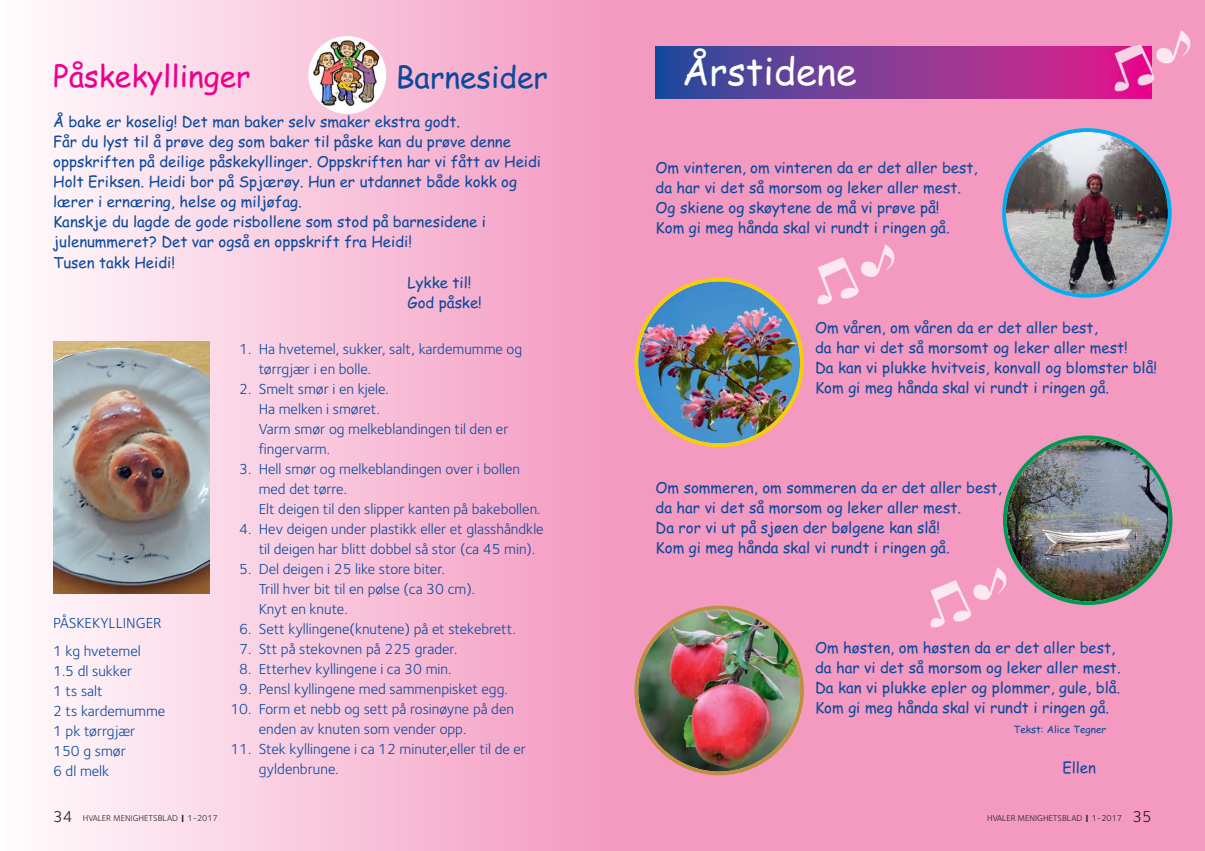
<style>
.page{position:relative;width:1205px;height:851px;background:#fff}
.page>*{position:absolute;margin:0;border:0;box-sizing:border-box;transform-origin:0 0}
.t1{font:37.5px "Comic Sans MS";color:#fff}
.t2{font:30px "Comic Sans MS";color:#ec008c}
.t3{font:30px "Comic Sans MS";color:#0c499c}
.t4{font:15px/20px "Comic Sans MS";color:#0c499c}
.t5{font:15px/20px "Foundry Sterling";color:#0c499c}
.t6{font:10px "Comic Sans MS";color:#0c499c}
.t7{font:8.75px "Foundry Sterling";color:#231f20}
.s1{font-size:16.25px}
.s2{font-family:"Menlo";font-weight:700}
</style>
<div class="page">
<div style="left:602px;top:0;width:603px;height:850px;background:#f49ac1"></div>
<div style="left:0;top:0;width:603px;height:850px;background:linear-gradient(to right,#fffcfd,#f49bc2)"></div>
<svg style="left:656px;top:46px;width:496px;height:52px;background:#823995"></svg>
<svg style="left:1002px;top:128px;width:169px;height:170px"></svg>
<img style="left:634px;top:277px;width:170px;height:170px">
<img style="left:1003px;top:435px;width:169px;height:170px">
<img style="left:634px;top:605px;width:170px;height:170px">
<img style="left:817px;top:244px;width:78px;height:61px">
<img style="left:930px;top:560px;width:79px;height:68px">
<img style="left:1110px;top:30px;width:81px;height:66px">
<img style="left:53px;top:341px;width:156px;height:253px">
<svg style="left:308px;top:36px;width:78px;height:78px"></svg>
<img style="left:314px;top:39px;width:65px;height:66px">
<h2 class="t3" style="left:388px;top:64px;width:161px"><sup>B</sup>Barnesider</h2>
<h2 class="t2" style="left:53px;top:64px;width:199px">Påskekyllinger</h2>
<p class="t4" style="left:53px;top:114px;width:408px">Å bake er koselig! Det man baker selv smaker ekstra godt.</p>
<p class="t4" style="left:53px;top:134px;width:459px">Får du lyst til å prøve deg som baker til påske kan du prøve denne</p>
<p class="t4" style="left:53px;top:154px;width:489px">oppskriften på deilige påskekyllinger. Oppskriften har vi fått av Heidi</p>
<p class="t4" style="left:53px;top:174px;width:465px">Holt Eriksen. Heidi bor på Spjærøy. Hun er utdannet både kokk og</p>
<p class="t4" style="left:53px;top:194px;width:250px">lærer i ernæring, helse og miljøfag.</p>
<p class="t4" style="left:53px;top:214px;width:434px">Kanskje du lagde de gode risbollene som stod på barnesidene i</p>
<p class="t4" style="left:53px;top:234px;width:360px">julenummeret? Det var også en oppskrift fra Heidi!</p>
<p class="t4" style="left:53px;top:254px;width:123px">Tusen takk Heidi!</p>
<p class="t4" style="left:407px;top:274px;width:65px">Lykke til!</p>
<p class="t4" style="left:407px;top:294px;width:76px">God påske!</p>
<p class="t5" style="left:53px;top:610px;width:110px;line-height:27.5px">PÅSKEKYLLINGER<br>1 kg hvetemel</p>
<p class="t5" style="left:53px;top:661px;width:114px">1.5 dl sukker<br>1 ts salt<br>2 ts kardemumme<br>1 pk tørrgjær<br>150 g smør<br>6 dl melk</p>
<p class="t7" style="left:53px;top:814px;width:166px"><span class="s1">34</span> HVALER MENIGHETSBLAD <span class="s2">❙</span> 1-2017</p>
<p class="t5" style="left:259px;top:340px;width:265px;text-indent:-19px">1. Ha hvetemel, sukker, salt, kardemumme og tørrgjær i en bolle.</p>
<p class="t5" style="left:259px;top:380px;width:251px;text-indent:-19px">2. Smelt smør i en kjele.<br>Ha melken i smøret.<br>Varm smør og melkeblandingen til den er fingervarm.</p>
<p class="t5" style="left:259px;top:460px;width:283px;text-indent:-19px">3. Hell smør og melkeblandingen over i bollen med det tørre.<br>Elt deigen til den slipper kanten på bakebollen.</p>
<p class="t5" style="left:259px;top:520px;width:286px;text-indent:-19px">4. Hev deigen under plastikk eller et glasshåndkle til deigen har blitt dobbel så stor (ca 45 min).</p>
<p class="t5" style="left:259px;top:560px;width:218px;text-indent:-19px">5. Del deigen i 25 like store biter.<br>Trill hver bit til en pølse (ca 30 cm).<br>Knyt en knute.</p>
<p class="t5" style="left:239px;top:620px;width:278px">6. Sett kyllingene(knutene) på et stekebrett.</p>
<p class="t5" style="left:239px;top:640px;width:219px">7. Stt på stekovnen på 225 grader.</p>
<p class="t5" style="left:239px;top:660px;width:213px">8. Etterhev kyllingene i ca 30 min.</p>
<p class="t5" style="left:239px;top:680px;width:270px">9. Pensl kyllingene med sammenpisket egg.</p>
<p class="t5" style="left:259px;top:700px;width:257px;text-indent:-28px">10. Form et nebb og sett på rosinøyne på den enden av knuten som vender opp.</p>
<p class="t5" style="left:259px;top:740px;width:269px;text-indent:-28px">11. Stek kyllingene i ca 12 minuter,eller til de er gyldenbrune.</p>
<h1 class="t1" style="left:682px;top:56px;width:176px">Årstidene</h1>
<p class="t4" style="left:656px;top:159px;width:323px">Om vinteren, om vinteren da er det aller best, da har vi det så morsom og leker aller mest.<br>Og skiene og skøytene de må vi prøve på!<br>Kom gi meg hånda skal vi rundt i ringen gå.</p>
<p class="t4" style="left:815px;top:319px;width:343px">Om våren, om våren da er det aller best,<br>da har vi det så morsomt og leker aller mest!<br>Da kan vi plukke hvitveis, konvall og blomster blå!<br>Kom gi meg hånda skal vi rundt i ringen gå.</p>
<p class="t4" style="left:656px;top:479px;width:348px">Om sommeren, om sommeren da er det aller best, da har vi det så morsom og leker aller mest.<br>Da ror vi ut på sjøen der bølgene kan slå!<br>Kom gi meg hånda skal vi rundt i ringen gå.</p>
<p class="t4" style="left:815px;top:639px;width:307px">Om høsten, om høsten da er det aller best, da har vi det så morsom og leker aller mest.<br>Da kan vi plukke epler og plommer, gule, blå.<br>Kom gi meg hånda skal vi rundt i ringen gå.</p>
<p class="t6" style="left:1013px;top:725px;width:94px">Tekst: Alice Tegner</p>
<p class="t4" style="left:1062px;top:759px;width:35px">Ellen</p>
<p class="t7" style="left:987px;top:814px;width:166px">HVALER MENIGHETSBLAD <span class="s2">❙</span> 1-2017 <span class="s1">35</span></p>
</div>
